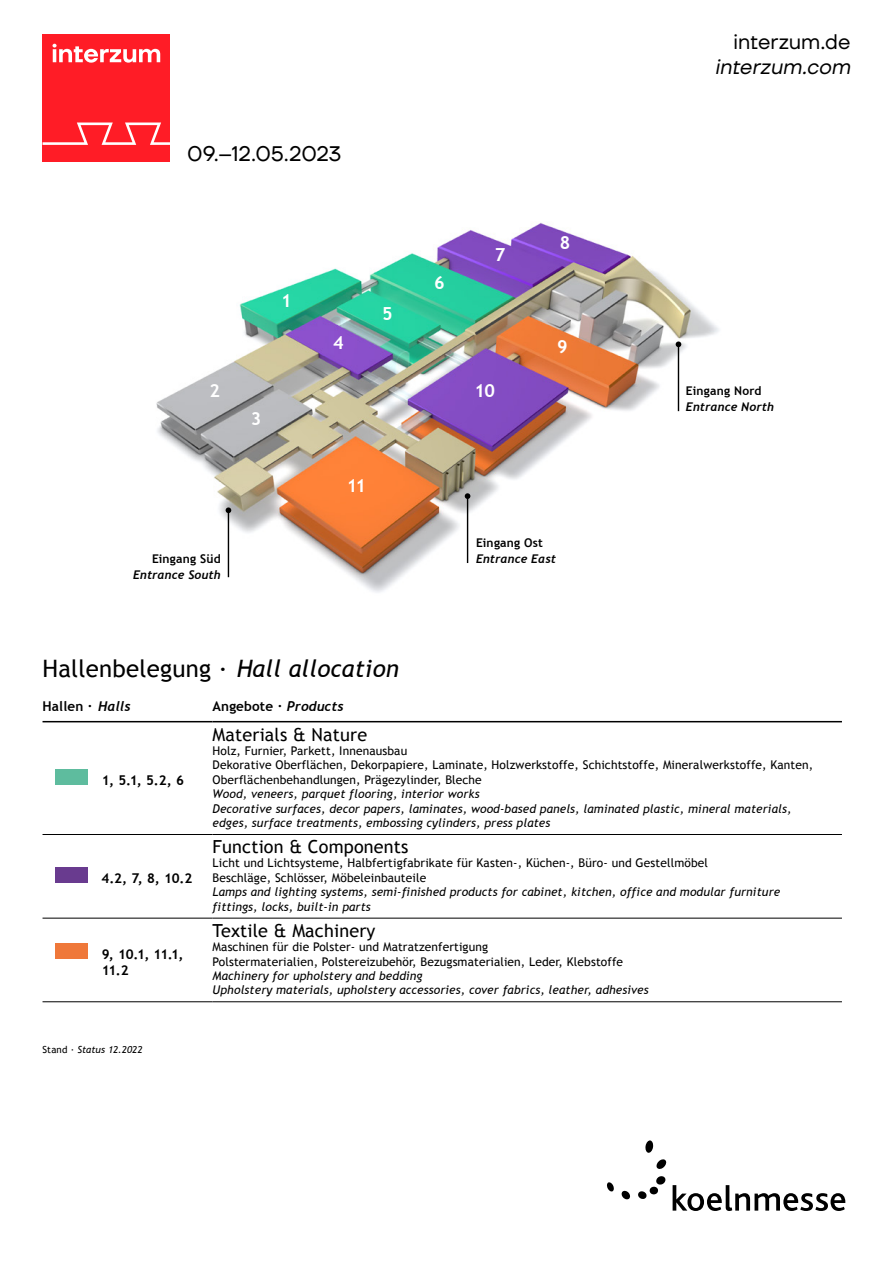
<style>
.page{position:relative;width:893px;height:1263px;background:#fff}
.page>*{position:absolute;margin:0;border:0;box-sizing:border-box;transform-origin:0 0}
.t1{font:24px "Trebuchet MS";letter-spacing:.01em;color:#000}
.t2{font:21px "TT Firs Neue";color:#000}
.t3{font:italic 21px "TT Firs Neue";color:#000}
.t4{font:18px "Trebuchet MS";letter-spacing:.01em;color:#000}
.t5{font:700 18px "Trebuchet MS";color:#fff}
.t6{font:700 13.5px/16.2px "Trebuchet MS";letter-spacing:.01em;color:#000}
.t7{font:italic 12px/14.4px "Trebuchet MS";letter-spacing:.01em;color:#000}
.t8{font:12px/14.4px "Trebuchet MS";letter-spacing:.01em;color:#000}
.t9{font:italic 700 12px "Trebuchet";letter-spacing:.005em;color:#000}
.t10{font:700 12px "Trebuchet MS";letter-spacing:.02em;color:#000}
.t11{font:italic 9.75px "Trebuchet MS";letter-spacing:.005em;color:#000}
.s1{font-style:italic}
.s2{font-family:"Trebuchet";font-style:italic}
.s3{font-style:normal}
</style>
<div class="page">
<svg style="left:621px;top:1190px;width:9px;height:10px"></svg>
<svg style="left:607px;top:1182px;width:7px;height:10px"></svg>
<svg style="left:638px;top:1176px;width:28px;height:23px"></svg>
<svg style="left:645px;top:1140px;width:9px;height:13px"></svg>
<svg style="left:656px;top:1159px;width:11px;height:10px"></svg>
<svg style="left:673px;top:1185px;width:172px;height:26px"></svg>
<hr style="left:43px;top:834px;width:170px;height:1px;background:#000">
<hr style="left:213px;top:834px;width:629px;height:1px;background:#000">
<hr style="left:43px;top:918px;width:170px;height:1px;background:#000">
<hr style="left:213px;top:918px;width:629px;height:1px;background:#000">
<hr style="left:43px;top:1001px;width:170px;height:1px;background:#000">
<hr style="left:213px;top:1001px;width:629px;height:1px;background:#000">
<hr style="left:43px;top:721px;width:170px;height:1px;background:#000">
<hr style="left:213px;top:721px;width:629px;height:1px;background:#000">
<div style="left:55px;top:769px;width:33px;height:16px;background:#5ebc9e"></div>
<div style="left:55px;top:868px;width:33px;height:15px;background:#693b8f"></div>
<div style="left:55px;top:943px;width:33px;height:15px;background:#ef783a"></div>
<div style="left:43px;top:34px;width:127px;height:128px;background:#ff1c26"></div>
<svg style="left:43px;top:123px;width:127px;height:22px"></svg>
<svg style="left:52px;top:44px;width:108px;height:19px"></svg>
<img style="left:156px;top:223px;width:563px;height:370px">
<hr style="left:228px;top:510px;width:1px;height:67px;background:#000">
<svg style="left:226px;top:507px;width:5px;height:6px"></svg>
<hr style="left:467px;top:496px;width:1px;height:67px;background:#000">
<svg style="left:465px;top:493px;width:5px;height:6px"></svg>
<hr style="left:678px;top:344px;width:1px;height:67px;background:#000">
<svg style="left:676px;top:341px;width:5px;height:6px"></svg>
<h2 class="t2" style="left:187px;top:139px;width:156px">09.–12.05.2023</h2>
<h3 class="t5" style="left:209px;top:379px;width:12px">2</h3>
<h3 class="t5" style="left:281px;top:289px;width:12px">1</h3>
<h3 class="t5" style="left:251px;top:408px;width:12px">3</h3>
<p class="t10" style="left:152px;top:551px;width:70px">Eingang Süd</p>
<p class="t9" style="left:133px;top:567px;width:89px">Entrance South</p>
<h3 class="t5" style="left:333px;top:332px;width:12px">4</h3>
<h3 class="t5" style="left:382px;top:302px;width:12px">5</h3>
<h3 class="t5" style="left:347px;top:475px;width:21px">11</h3>
<h1 class="t1" style="left:43px;top:654px;width:358px">Hallenbelegung · <span class="s1">Hall allocation</span></h1>
<p class="t6" style="left:43px;top:698px;width:90px">Hallen · <span class="s2">Halls</span></p>
<p class="t6" style="left:213px;top:698px;width:133px">Angebote · <span class="s2">Products</span></p>
<h3 class="t5" style="left:434px;top:272px;width:12px">6</h3>
<h3 class="t5" style="left:495px;top:243px;width:12px">7</h3>
<h3 class="t5" style="left:475px;top:380px;width:22px">10</h3>
<h3 class="t5" style="left:560px;top:231px;width:12px">8</h3>
<h3 class="t5" style="left:557px;top:335px;width:12px">9</h3>
<p class="t10" style="left:476px;top:535px;width:68px">Eingang Ost</p>
<p class="t9" style="left:476px;top:551px;width:82px">Entrance East</p>
<h2 class="t2" style="left:733px;top:27px;width:118px">interzum.de</h2>
<h2 class="t3" style="left:715px;top:52px;width:142px">interzum.com</h2>
<p class="t10" style="left:686px;top:383px;width:77px">Eingang Nord</p>
<p class="t9" style="left:686px;top:400px;width:89px">Entrance North</p>
<p class="t6" style="left:102px;top:772px;width:84px">1, 5.1, 5.2, 6</p>
<p class="t6" style="left:101px;top:870px;width:92px">4.2, 7, 8, 10.2</p>
<p class="t6" style="left:102px;top:946px;width:83px">9, 10.1, 11.1,<br>11.2</p>
<p class="t11" style="left:43px;top:1044px;width:102px"><span class="s3">Stand ·</span> Status 12.2022</p>
<h3 class="t4" style="left:213px;top:724px;width:156px">Materials &amp; Nature</h3>
<p class="t8" style="left:213px;top:744px;width:602px">Holz, Furnier, Parkett, Innenausbau<br>Dekorative Oberflächen, Dekorpapiere, Laminate, Holzwerkstoffe, Schichtstoffe, Mineralwerkstoffe, Kanten,<br>Oberflächenbehandlungen, Prägezylinder, Bleche</p>
<p class="t7" style="left:213px;top:787px;width:580px">Wood, veneers, parquet flooring, interior works<br>Decorative surfaces, decor papers, laminates, wood-based panels, laminated plastic, mineral materials, edges, surface treatments, embossing cylinders, press plates</p>
<h3 class="t4" style="left:213px;top:836px;width:197px">Function &amp; Components</h3>
<p class="t8" style="left:213px;top:856px;width:497px">Licht und Lichtsysteme, Halbfertigfabrikate für Kasten-, Küchen-, Büro- und Gestellmöbel<br>Beschläge, Schlösser, Möbeleinbauteile</p>
<p class="t7" style="left:213px;top:885px;width:569px">Lamps and lighting systems, semi-finished products for cabinet, kitchen, office and modular furniture fittings, locks, built-in parts</p>
<h3 class="t4" style="left:213px;top:920px;width:164px">Textile &amp; Machinery</h3>
<p class="t8" style="left:213px;top:940px;width:412px">Maschinen für die Polster- und Matratzenfertigung<br>Polstermaterialien, Polstereizubehör, Bezugsmaterialien, Leder, Klebstoffe</p>
<p class="t7" style="left:213px;top:968px;width:438px">Machinery for upholstery and bedding<br>Upholstery materials, upholstery accessories, cover fabrics, leather, adhesives</p>
</div>
